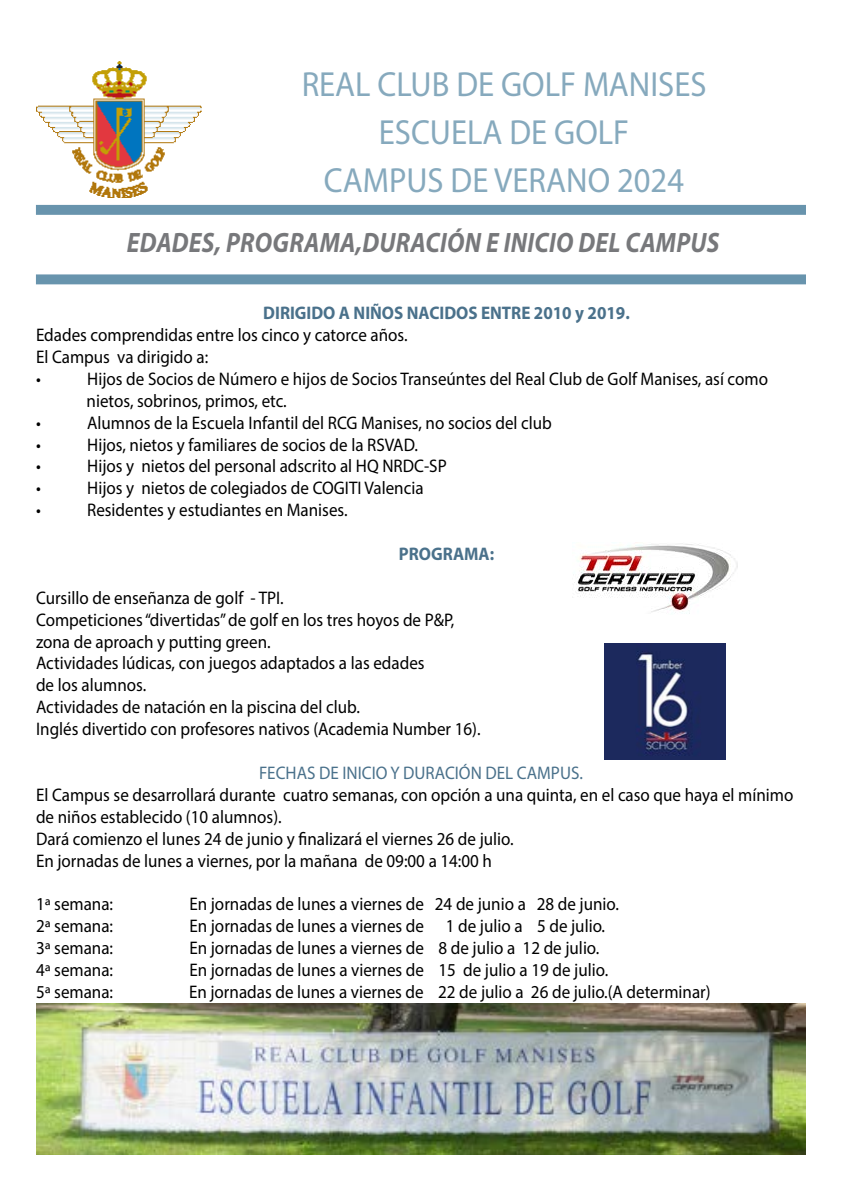
<style>
.page{position:relative;width:842px;height:1191px;background:#fff}
.page>*{position:absolute;margin:0;border:0;box-sizing:border-box;transform-origin:0 0}
.t1{font:35px/48px "Myriad Pro";color:#6894ad;text-align:center;scale:.93 1}
.t2{font:italic 700 28.1px "Myriad Pro";letter-spacing:.01em;color:#77787b;scale:.88 1}
.t3{font:18.2px/21.9px "Myriad Pro";color:#000;scale:.93 1}
.t4{font:700 18.2px "Myriad Pro";color:#4a718b;scale:.93 1}
.t5{font:18.2px "Myriad Pro";color:#4a718b;scale:.93 1}
</style>
<div class="page">
<div style="left:36px;top:205px;width:770px;height:9px;background:#6894ad"></div>
<div style="left:36px;top:275px;width:770px;height:9px;background:#6894ad"></div>
<img style="left:36px;top:62px;width:166px;height:136px">
<img style="left:574px;top:542px;width:164px;height:72px">
<img style="left:36px;top:1004px;width:770px;height:151px">
<img style="left:604px;top:643px;width:121px;height:116px">
<h1 class="t1" style="left:301px;top:60px;width:437px">REAL CLUB DE GOLF MANISES<br>ESCUELA DE GOLF<br>CAMPUS DE VERANO 2024</h1>
<h2 class="t2" style="left:127px;top:224px;width:675px">EDADES, PROGRAMA,DURACIÓN E INICIO DEL CAMPUS</h2>
<p class="t4" style="left:263px;top:301px;width:396px">DIRIGIDO A NIÑOS NACIDOS ENTRE 2010 y 2019.</p>
<p class="t3" style="left:36px;top:324px;width:401px">Edades comprendidas entre los cinco y catorce años.<br>El Campus va dirigido a:<br>•</p>
<p class="t3" style="left:87px;top:367px;width:734px">Hijos de Socios de Número e hijos de Socios Transeúntes del Real Club de Golf Manises, así como nietos, sobrinos, primos, etc.</p>
<p class="t3" style="left:36px;top:411px;width:7px">•</p>
<p class="t3" style="left:87px;top:411px;width:501px">Alumnos de la Escuela Infantil del RCG Manises, no socios del club</p>
<p class="t3" style="left:36px;top:433px;width:7px">•</p>
<p class="t3" style="left:87px;top:433px;width:357px">Hijos, nietos y familiares de socios de la RSVAD.</p>
<p class="t3" style="left:36px;top:455px;width:7px">•</p>
<p class="t3" style="left:87px;top:455px;width:388px">Hijos y nietos del personal adscrito al HQ NRDC-SP</p>
<p class="t3" style="left:36px;top:477px;width:7px">•</p>
<p class="t3" style="left:87px;top:477px;width:363px">Hijos y nietos de colegiados de COGITI Valencia</p>
<p class="t3" style="left:36px;top:499px;width:7px">•</p>
<p class="t3" style="left:87px;top:499px;width:282px">Residentes y estudiantes en Manises.</p>
<p class="t4" style="left:399px;top:542px;width:104px">PROGRAMA:</p>
<p class="t3" style="left:36px;top:586px;width:479px">Cursillo de enseñanza de golf - TPI.<br>Competiciones “divertidas” de golf en los tres hoyos de P&amp;P, zona de aproach y putting green.<br>Actividades lúdicas, con juegos adaptados a las edades<br>de los alumnos.<br>Actividades de natación en la piscina del club.<br>Inglés divertido con profesores nativos (Academia Number 16).</p>
<p class="t5" style="left:259px;top:761px;width:350px">FECHAS DE INICIO Y DURACIÓN DEL CAMPUS.</p>
<p class="t3" style="left:36px;top:783px;width:816px">El Campus se desarrollará durante cuatro semanas, con opción a una quinta, en el caso que haya el mínimo de niños establecido (10 alumnos).<br>Dará comienzo el lunes 24 de junio y finalizará el viernes 26 de julio.<br>En jornadas de lunes a viernes, por la mañana de 09:00 a 14:00 h</p>
<p class="t3" style="left:36px;top:893px;width:84px">1ª semana:</p>
<p class="t3" style="left:189px;top:893px;width:463px">En jornadas de lunes a viernes de 24 de junio a 28 de junio.</p>
<p class="t3" style="left:36px;top:915px;width:84px">2ª semana:</p>
<p class="t3" style="left:189px;top:915px;width:449px">En jornadas de lunes a viernes de 1 de julio a 5 de julio.</p>
<p class="t3" style="left:36px;top:936px;width:84px">3ª semana:</p>
<p class="t3" style="left:189px;top:936px;width:442px">En jornadas de lunes a viernes de 8 de julio a 12 de julio.</p>
<p class="t3" style="left:36px;top:958px;width:84px">4ª semana:</p>
<p class="t3" style="left:189px;top:958px;width:452px">En jornadas de lunes a viernes de 15 de julio a 19 de julio.</p>
<p class="t3" style="left:36px;top:980px;width:84px">5ª semana:</p>
<p class="t3" style="left:189px;top:980px;width:562px">En jornadas de lunes a viernes de 22 de julio a 26 de julio.(A determinar)</p>
</div>
